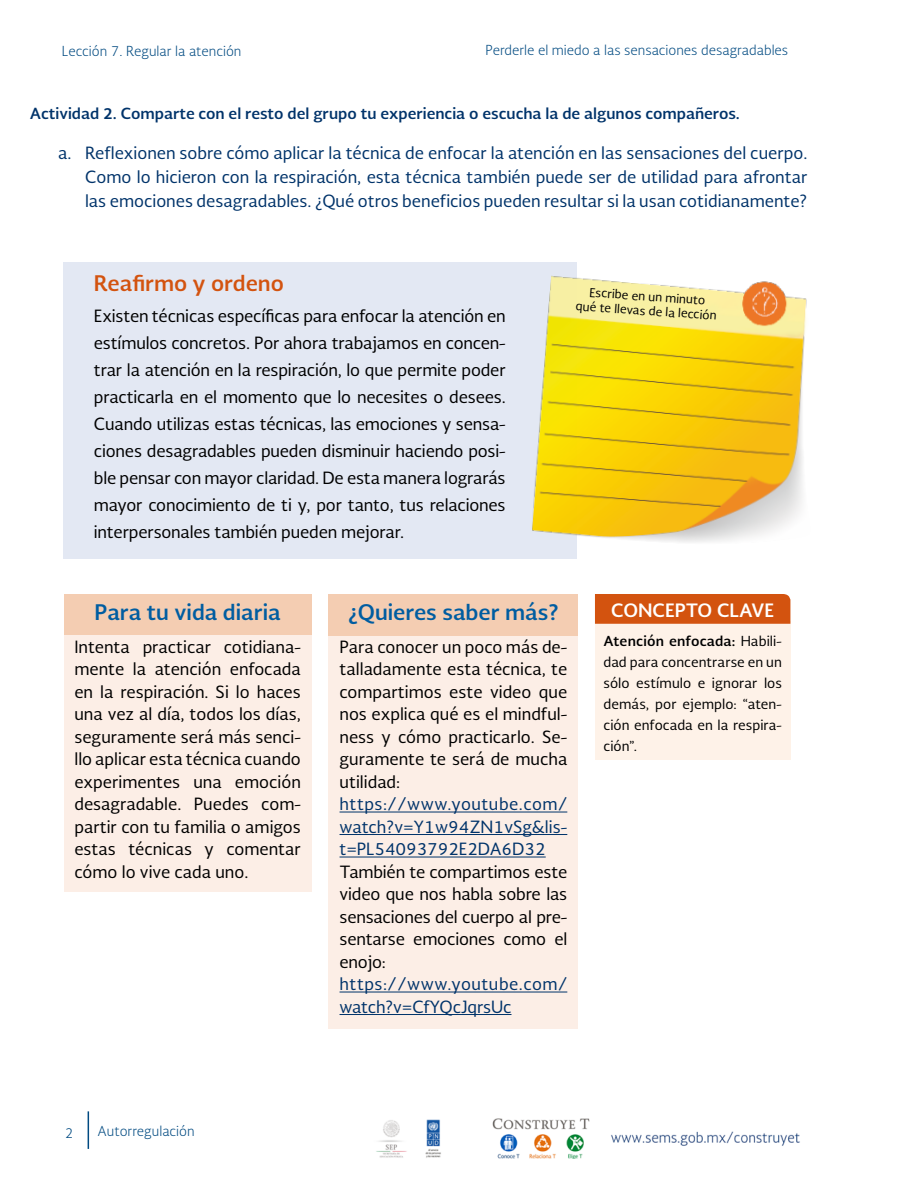
<style>
.page{position:relative;width:918px;height:1188px;background:#fff}
.page>*{position:absolute;margin:0;border:0;box-sizing:border-box;transform-origin:0 0}
.t1{font:700 21px "Soberana Sans";color:#005da1}
.t2{font:700 21px "Soberana Sans";color:#d3530f}
.t3{font:700 18px "Soberana Sans";color:#fff}
.t4{font:16.5px/22.5px "Soberana Sans";letter-spacing:-.01em;color:#000;text-align:justify}
.t5{font:16.5px/22.5px "Soberana Sans";color:#00336a;text-align:justify}
.t6{font:700 15px "Soberana Sans";color:#00336a}
.t7{font:13.5px/21px "Soberana Sans";letter-spacing:.005em;color:#000;text-align:justify}
.t8{font:300 13.5px "Soberana Sans";color:#004a81}
.t9{font:12px/14.4px "Soberana Sans";color:#000;text-align:center}
.s1{font-weight:700}
</style>
<div class="page">
<hr style="left:88px;top:1111px;width:1px;height:38px;background:#004a81">
<div style="left:64px;top:262px;width:513px;height:296px;background:#e3e8f3"></div>
<img style="left:532px;top:275px;width:275px;height:267px">
<div style="left:329px;top:594px;width:249px;height:41px;background:#f4cdb2"></div>
<div style="left:329px;top:636px;width:249px;height:392px;background:#fceee6"></div>
<div style="left:64px;top:594px;width:248px;height:41px;background:#f4cdb2"></div>
<div style="left:64px;top:635px;width:248px;height:257px;background:#fceee6"></div>
<div style="left:595px;top:622px;width:195px;height:138px;background:#fef2e8"></div>
<div style="left:595px;top:594px;width:195px;height:30px;background:#d3530f"></div>
<hr style="left:340px;top:812px;width:227px;height:1px;background:#00336a">
<hr style="left:340px;top:834px;width:227px;height:1px;background:#00336a">
<hr style="left:340px;top:857px;width:206px;height:1px;background:#00336a">
<hr style="left:340px;top:992px;width:227px;height:1px;background:#00336a">
<hr style="left:340px;top:1014px;width:172px;height:1px;background:#00336a">
<img style="left:376px;top:1118px;width:424px;height:40px">
<p class="t8" style="left:62px;top:42px;width:181px">Lección 7. Regular la atención</p>
<p class="t8" style="left:485px;top:41px;width:304px">Perderle el miedo a las sensaciones desagradables</p>
<p class="t6" style="left:30px;top:103px;width:712px">Actividad 2. Comparte con el resto del grupo tu experiencia o escucha la de algunos compañeros.</p>
<p class="t5" style="left:85px;top:140px;width:724px;line-height:24px;text-indent:-27px">a. Reflexionen sobre cómo aplicar la técnica de enfocar la atención en las sensaciones del cuerpo.<br>Como lo hicieron con la respiración, esta técnica también puede ser de utilidad para afrontar las emociones desagradables. ¿Qué otros beneficios pueden resultar si la usan cotidianamente?</p>
<p class="t2" style="left:94px;top:268px;width:191px">Reafirmo y ordeno</p>
<p class="t4" style="left:94px;top:302px;width:413px;line-height:27px">Existen técnicas específicas para enfocar la atención en estímulos concretos. Por ahora trabajamos en concen&shy;trar la atención en la respiración, lo que permite poder practicarla en el momento que lo necesites o desees.<br>Cuando utilizas estas técnicas, las emociones y sensa&shy;ciones desagradables pueden disminuir haciendo posi&shy;ble pensar con mayor claridad. De esta manera lograrás mayor conocimiento de ti y, por tanto, tus relaciones interpersonales también pueden mejorar.</p>
<p class="t9" style="left:577px;top:284px;width:143px;rotate:4deg">Escribe en un minuto<br>qué te llevas de la lección</p>
<p class="t1" style="left:95px;top:598px;width:188px">Para tu vida diaria</p>
<p class="t4" style="left:74px;top:635px;width:228px">Intenta practicar cotidiana&shy;mente la atención enfocada en la respiración. Si lo haces una vez al día, todos los días, seguramente será más senci&shy;llo aplicar esta técnica cuando experimentes una emoción desagradable. Puedes com&shy;partir con tu familia o amigos estas técnicas y comentar cómo lo vive cada uno.</p>
<p class="t1" style="left:348px;top:598px;width:212px">¿Quieres saber más?</p>
<p class="t4" style="left:340px;top:635px;width:229px">Para conocer un poco más de&shy;talladamente esta técnica, te compartimos este video que nos explica qué es el mindful&shy;ness y cómo practicarlo. Se&shy;guramente te será de mucha utilidad:</p>
<p class="t5" style="left:340px;top:793px;width:229px">https://www.youtube.com/ watch?v=Y1w94ZN1vSg&amp;lis&shy;t=PL54093792E2DA6D32</p>
<p class="t4" style="left:340px;top:860px;width:229px">También te compartimos este video que nos habla sobre las sensaciones del cuerpo al pre&shy;sentarse emociones como el enojo:</p>
<p class="t5" style="left:340px;top:973px;width:229px">https://www.youtube.com/ watch?v=CfYQcJqrsUc</p>
<p class="t3" style="left:611px;top:598px;width:164px">CONCEPTO CLAVE</p>
<p class="t7" style="left:603px;top:630px;width:180px"><span class="s1">Atención enfocada:</span> Habili&shy;dad para concentrarse en un sólo estímulo e ignorar los demás, por ejemplo: “aten&shy;ción enfocada en la respira&shy;ción”.</p>
<p class="t8" style="left:65px;top:1124px;width:10px">2</p>
<p class="t8" style="left:98px;top:1122px;width:99px">Autorregulación</p>
</div>
